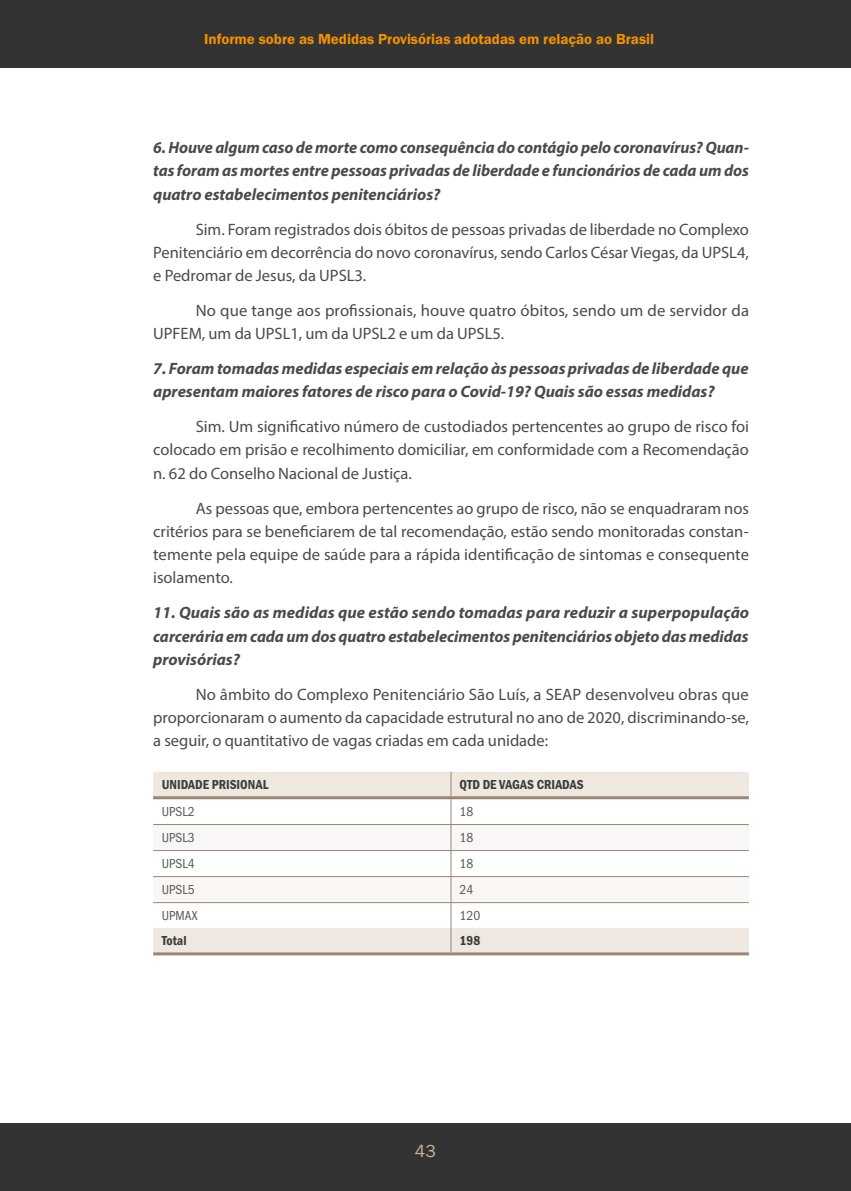
<style>
.page{position:relative;width:851px;height:1191px;background:#fff}
.page>*{position:absolute;margin:0;border:0;box-sizing:border-box;transform-origin:0 0}
.t1{font:18px "Franklin Gothic URW Boo";color:#c7b299}
.Texto_questionario{font:16.5px/23.2px "Myriad Pro";color:#4a4a49;text-align:justify}
.pergunta_questionari{font:italic 700 16.5px/23.2px "Myriad Pro";letter-spacing:-.005em;color:#4a4a49;text-align:justify}
.t2{font:15px "Franklin Gothic URW Dem";color:#f39200}
.Cabeca{font:13.5px "Franklin Gothic URW Con Dem";color:#3c3c3b}
.corpo{font:13.5px "Franklin Gothic URW Cond";color:#575756}
</style>
<div class="page">
<div style="left:0;top:0;width:850px;height:68px;background:#333"></div>
<div style="left:0;top:1123px;width:850px;height:68px;background:#333"></div>
<svg style="left:153px;top:771px;width:595px;height:181px"></svg>
<svg style="left:153px;top:825px;width:595px;height:77px;fill:#f9f7f5"></svg>
<svg style="left:450px;top:771px;width:1px;height:181px"></svg>
<hr style="left:153px;top:796px;width:298px;height:3px;background:#998675">
<hr style="left:451px;top:796px;width:297px;height:3px;background:#998675">
<hr style="left:153px;top:824px;width:298px;height:1px;background:#998675">
<hr style="left:451px;top:824px;width:297px;height:1px;background:#998675">
<hr style="left:153px;top:876px;width:298px;height:1px;background:#998675">
<hr style="left:451px;top:876px;width:297px;height:1px;background:#998675">
<hr style="left:153px;top:850px;width:298px;height:1px;background:#998675">
<hr style="left:451px;top:850px;width:297px;height:1px;background:#998675">
<hr style="left:153px;top:902px;width:298px;height:1px;background:#998675">
<hr style="left:451px;top:902px;width:297px;height:1px;background:#998675">
<hr style="left:153px;top:952px;width:298px;height:3px;background:#998675">
<hr style="left:451px;top:952px;width:297px;height:3px;background:#998675">
<p class="t2" style="left:204px;top:30px;width:451px">Informe sobre as Medidas Provisórias adotadas em relação ao Brasil</p>
<p class="pergunta_questionari" style="left:153px;top:135px;width:597px">6. Houve algum caso de morte como consequência do contágio pelo coronavírus? Quan&shy;tas foram as mortes entre pessoas privadas de liberdade e funcionários de cada um dos quatro estabelecimentos penitenciários?</p>
<p class="Texto_questionario" style="left:153px;top:217px;width:597px;text-indent:43px">Sim. Foram registrados dois óbitos de pessoas privadas de liberdade no Complexo Penitenciário em decorrência do novo coronavírus, sendo Carlos César Viegas, da UPSL4, e Pedromar de Jesus, da UPSL3.</p>
<p class="Texto_questionario" style="left:153px;top:298px;width:597px;text-indent:43px">No que tange aos profissionais, houve quatro óbitos, sendo um de servidor da<br>UPFEM, um da UPSL1, um da UPSL2 e um da UPSL5.</p>
<p class="pergunta_questionari" style="left:153px;top:356px;width:597px">7. Foram tomadas medidas especiais em relação às pessoas privadas de liberdade que apresentam maiores fatores de risco para o Covid-19? Quais são essas medidas?</p>
<p class="Texto_questionario" style="left:153px;top:415px;width:597px;text-indent:43px">Sim. Um significativo número de custodiados pertencentes ao grupo de risco foi colocado em prisão e recolhimento domiciliar, em conformidade com a Recomendação n. 62 do Conselho Nacional de Justiça.</p>
<p class="Texto_questionario" style="left:153px;top:496px;width:597px;text-indent:43px">As pessoas que, embora pertencentes ao grupo de risco, não se enquadraram nos critérios para se beneficiarem de tal recomendação, estão sendo monitoradas constan&shy;temente pela equipe de saúde para a rápida identificação de sintomas e consequente isolamento.</p>
<p class="pergunta_questionari" style="left:153px;top:600px;width:597px">11. Quais são as medidas que estão sendo tomadas para reduzir a superpopulação carcerária em cada um dos quatro estabelecimentos penitenciários objeto das medidas provisórias?</p>
<p class="Texto_questionario" style="left:153px;top:682px;width:597px;text-indent:43px">No âmbito do Complexo Penitenciário São Luís, a SEAP desenvolveu obras que proporcionaram o aumento da capacidade estrutural no ano de 2020, discriminando-se, a seguir, o quantitativo de vagas criadas em cada unidade:</p>
<p class="Cabeca" style="left:162px;top:775px;width:108px">UNIDADE PRISIONAL</p>
<p class="Cabeca" style="left:459px;top:775px;width:126px">QTD DE VAGAS CRIADAS</p>
<p class="corpo" style="left:162px;top:802px;width:34px">UPSL2</p>
<p class="corpo" style="left:459px;top:802px;width:15px">18</p>
<p class="corpo" style="left:162px;top:828px;width:34px">UPSL3</p>
<p class="corpo" style="left:459px;top:828px;width:15px">18</p>
<p class="corpo" style="left:162px;top:854px;width:34px">UPSL4</p>
<p class="corpo" style="left:459px;top:854px;width:15px">18</p>
<p class="corpo" style="left:162px;top:880px;width:34px">UPSL5</p>
<p class="corpo" style="left:459px;top:880px;width:15px">24</p>
<p class="corpo" style="left:162px;top:906px;width:37px">UPMAX</p>
<p class="corpo" style="left:459px;top:906px;width:22px">120</p>
<p class="Cabeca" style="left:162px;top:932px;width:26px">Total</p>
<p class="Cabeca" style="left:459px;top:932px;width:22px">198</p>
<p class="t1" style="left:415px;top:1139px;width:23px">43</p>
</div>
